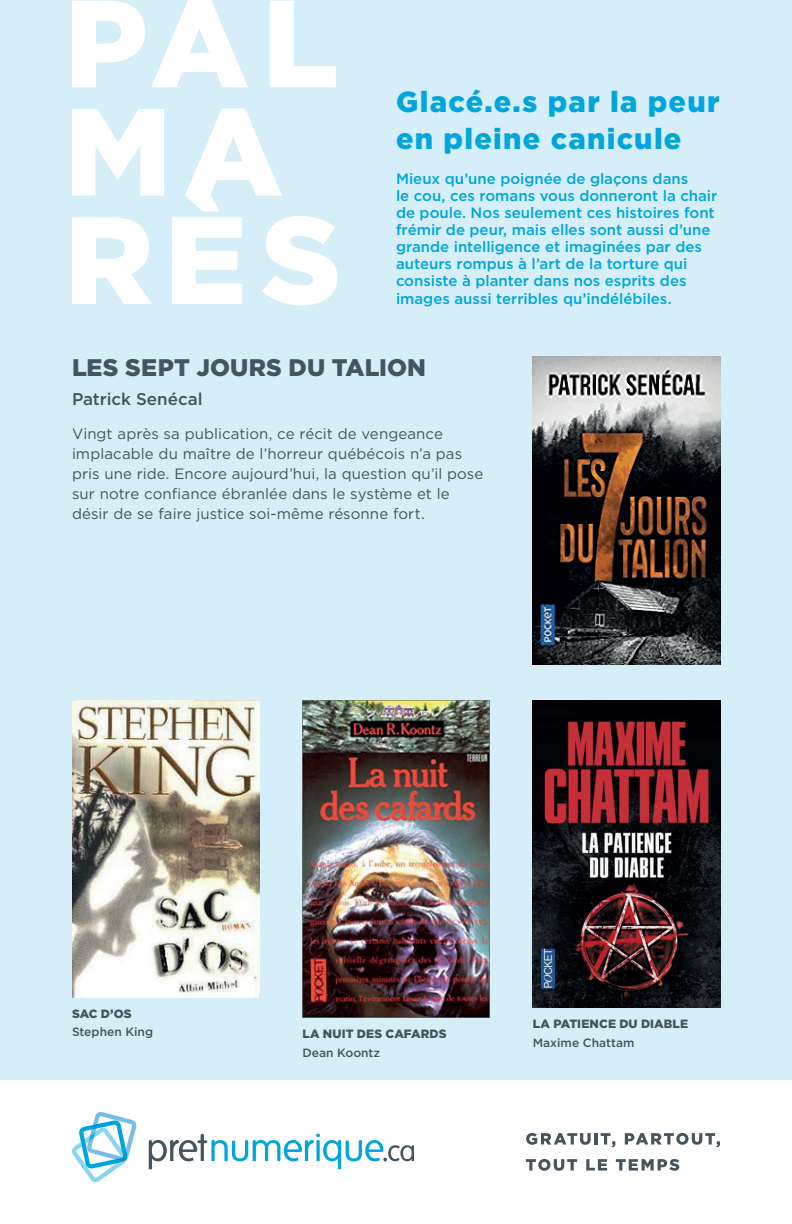
<style>
.page{position:relative;width:792px;height:1224px;background:#fff}
.page>*{position:absolute;margin:0;border:0;box-sizing:border-box;transform-origin:0 0}
.t1{font:900 29px/37px "Gotham";letter-spacing:.04em;color:#00a6db}
.t2{font:900 24px "Gotham";letter-spacing:.005em;color:#45555f}
.t3{font:500 17px "Gotham";color:#45555f}
.t4{font:500 15px/17.1px "Gotham";color:#00a6db}
.t5{font:15px/20px "Gotham";letter-spacing:.005em;color:#45555f}
.t6{font:900 12px "Gotham";letter-spacing:.005em;color:#45555f}
.t7{font:500 12px "Gotham";color:#45555f}
</style>
<div class="page">
<div style="left:0;top:0;width:792px;height:1080px;background:#d5eef8"></div>
<svg style="left:72px;top:1px;width:73px;height:86px"></svg>
<svg style="left:151px;top:0;width:97px;height:87px"></svg>
<svg style="left:270px;top:1px;width:66px;height:86px"></svg>
<svg style="left:72px;top:109px;width:92px;height:87px"></svg>
<svg style="left:72px;top:217px;width:80px;height:87px"></svg>
<svg style="left:172px;top:108px;width:166px;height:198px"></svg>
<img style="left:533px;top:357px;width:187px;height:307px">
<img style="left:72px;top:700px;width:187px;height:297px">
<img style="left:302px;top:700px;width:188px;height:317px">
<img style="left:532px;top:700px;width:188px;height:308px">
<svg style="left:526px;top:1133px;width:89px;height:14px"></svg>
<svg style="left:625px;top:1133px;width:95px;height:14px"></svg>
<svg style="left:526px;top:1159px;width:51px;height:12px"></svg>
<svg style="left:586px;top:1159px;width:21px;height:12px"></svg>
<svg style="left:616px;top:1159px;width:63px;height:12px"></svg>
<svg style="left:72px;top:1112px;width:65px;height:70px"></svg>
<svg style="left:149px;top:1134px;width:265px;height:35px"></svg>
<h1 class="t1" style="left:396px;top:83px;width:325px">Glacé.e.s par la peur en pleine canicule</h1>
<p class="t4" style="left:396px;top:170px;width:323px">Mieux qu’une poignée de glaçons dans<br>le cou, ces romans vous donneront la chair de poule. Nos seulement ces histoires font frémir de peur, mais elles sont aussi d’une grande intelligence et imaginées par des auteurs rompus à l’art de la torture qui consiste à planter dans nos esprits des images aussi terribles qu’indélébiles.</p>
<h2 class="t2" style="left:72px;top:351px;width:356px">LES SEPT JOURS DU TALION</h2>
<p class="t3" style="left:72px;top:388px;width:132px">Patrick Senécal</p>
<p class="t5" style="left:72px;top:423px;width:413px">Vingt après sa publication, ce récit de vengeance implacable du maître de l’horreur québécois n’a pas pris une ride. Encore aujourd’hui, la question qu’il pose sur notre confiance ébranlée dans le système et le désir de se faire justice soi-même résonne fort.</p>
<p class="t6" style="left:72px;top:1005px;width:61px">SAC D’OS</p>
<p class="t7" style="left:72px;top:1024px;width:83px">Stephen King</p>
<p class="t6" style="left:302px;top:1025px;width:146px">LA NUIT DES CAFARDS</p>
<p class="t7" style="left:302px;top:1045px;width:79px">Dean Koontz</p>
<p class="t6" style="left:533px;top:1016px;width:157px">LA PATIENCE DU DIABLE</p>
<p class="t7" style="left:533px;top:1035px;width:103px">Maxime Chattam</p>
</div>
